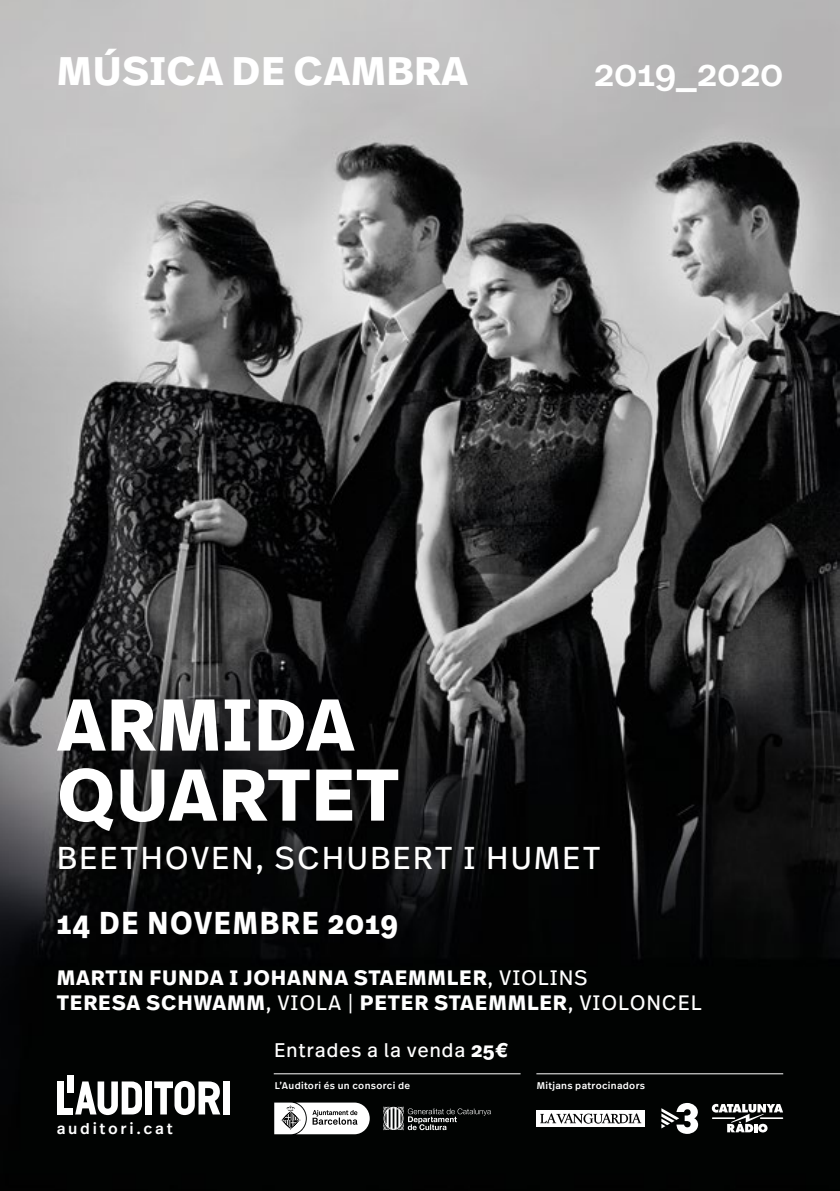
<style>
.page{position:relative;width:840px;height:1191px;background:#fff}
.page>*{position:absolute;margin:0;border:0;box-sizing:border-box;transform-origin:0 0}
.t1{font:700 73px/70px "Real Text Pro";letter-spacing:.01em;color:#fff}
.t2{font:700 39.8px "Real Text Pro";letter-spacing:.01em;color:#fff}
.t3{font:500 36px "Real Text Pro";color:#fff}
.t4{font:31.6px "Real Text Pro";letter-spacing:.06em;color:#fff}
.t5{font:700 31.6px "Real Text Pro";letter-spacing:.06em;color:#fff;scale:.9 1}
.t6{font:700 20.8px/25px "Real Text Pro";letter-spacing:.04em;color:#fff}
.t7{font:19.8px "Real Text Pro";letter-spacing:.03em;color:#fff}
.t8{font:500 15.6px "Real Text Pro";letter-spacing:.17em;color:#fff}
.t9{font:500 9.8px "Real Text Pro";letter-spacing:.03em;color:#fff}
.s1{font-weight:400}
.s2{font-weight:700}
</style>
<div class="page">
<img style="left:0;top:0;width:839px;height:1191px">
<hr style="left:536px;top:1073px;width:246px;height:1px;background:#fff">
<hr style="left:273px;top:1073px;width:247px;height:1px;background:#fff">
<svg style="left:383px;top:1106px;width:108px;height:24px;background:#3a3c3b"></svg>
<svg style="left:274px;top:1102px;width:95px;height:32px"></svg>
<svg style="left:661px;top:1103px;width:36px;height:30px"></svg>
<svg style="left:711px;top:1103px;width:71px;height:29px"></svg>
<div style="left:536px;top:1110px;width:108px;height:16px;background:#fff"></div>
<svg style="left:540px;top:1113px;width:101px;height:10px"></svg>
<svg style="left:75px;top:1081px;width:67px;height:34px"></svg>
<div style="left:145px;top:1081px;width:7px;height:33px;background:#fff"></div>
<svg style="left:154px;top:1081px;width:66px;height:34px"></svg>
<div style="left:223px;top:1081px;width:7px;height:33px;background:#fff"></div>
<div style="left:57px;top:1081px;width:6px;height:33px;background:#fff"></div>
<div style="left:68px;top:1075px;width:6px;height:18px;background:#fff"></div>
<div style="left:57px;top:1107px;width:16px;height:7px;background:#fff"></div>
<h2 class="t2" style="left:57px;top:42px;width:412px">MÚSICA DE CAMBRA</h2>
<h3 class="t3" style="left:593px;top:47px;width:191px">2019_2020</h3>
<h1 class="t1" style="left:57px;top:688px;width:343px">ARMIDA<br>QUARTET</h1>
<h3 class="t4" style="left:57px;top:836px;width:545px">BEETHOVEN, SCHUBERT I HUMET</h3>
<h3 class="t5" style="left:57px;top:899px;width:380px">14 DE NOVEMBRE 2019</h3>
<p class="t6" style="left:57px;top:964px;width:646px">MARTIN FUNDA I JOHANNA STAEMMLER<span class="s1">, VIOLINS<br></span>TERESA SCHWAMM<span class="s1">, VIOLA |</span> PETER STAEMMLER<span class="s1">, VIOLONCEL</span></p>
<p class="t7" style="left:274px;top:1036px;width:235px">Entrades a la venda <span class="s2">25€</span></p>
<p class="t8" style="left:57px;top:1117px;width:117px">auditori.cat</p>
<p class="t9" style="left:274px;top:1078px;width:137px">L’Auditori és un consorci de</p>
<p class="t9" style="left:536px;top:1078px;width:110px">Mitjans patrocinadors</p>
</div>
